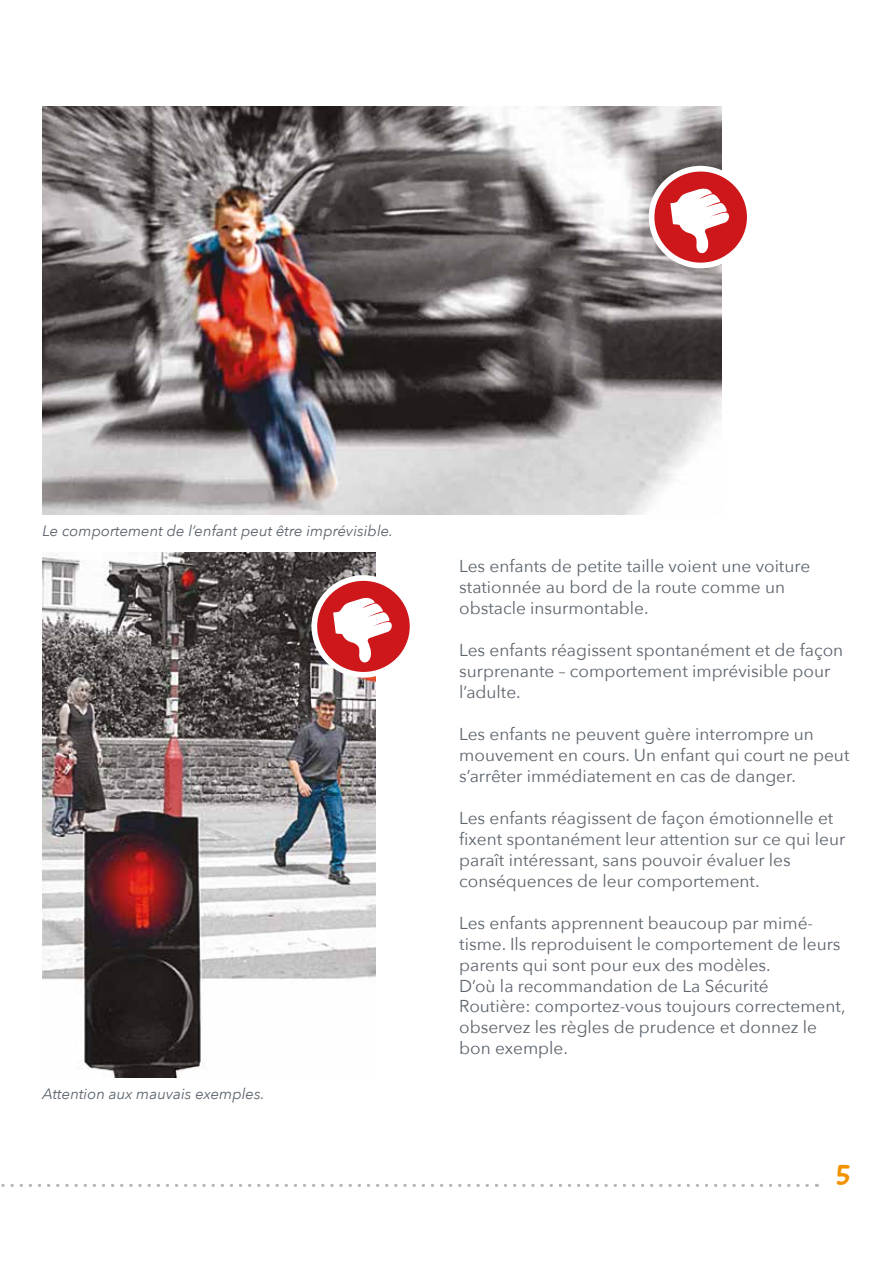
<style>
.page{position:relative;width:893px;height:1263px;background:#fff}
.page>*{position:absolute;margin:0;border:0;box-sizing:border-box;transform-origin:0 0}
.t1{font:30px "Good Dog New";color:#f39200}
.t2{font:17.25px/21px "Avenir Next";color:#5c646d}
.t3{font:italic 15px "Avenir Next";color:#5c646d}
</style>
<div class="page">
<svg style="left:1px;top:1184px;width:816px;height:3px"></svg>
<img style="left:43px;top:553px;width:333px;height:525px">
<img style="left:43px;top:106px;width:678px;height:408px">
<svg style="left:314px;top:578px;width:99px;height:97px;background:#d53f42"></svg>
<div style="left:311px;top:575px;width:104px;height:103px;border:6px solid #fff;border-radius:50%"></div>
<svg style="left:333px;top:596px;width:60px;height:68px"></svg>
<svg style="left:651px;top:169px;width:99px;height:96px;background:#d53c3f"></svg>
<div style="left:649px;top:166px;width:104px;height:102px;border:6px solid #fff;border-radius:50%"></div>
<svg style="left:670px;top:186px;width:60px;height:69px"></svg>
<p class="t3" style="left:43px;top:518px;width:352px">Le comportement de l’enfant peut être imprévisible.</p>
<p class="t3" style="left:43px;top:1081px;width:224px">Attention aux mauvais exemples.</p>
<p class="t2" style="left:459px;top:554px;width:352px">Les enfants de petite taille voient une voiture stationnée au bord de la route comme un obstacle insurmontable.</p>
<p class="t2" style="left:459px;top:638px;width:386px">Les enfants réagissent spontanément et de façon surprenante – comportement imprévisible pour l’adulte.</p>
<p class="t2" style="left:459px;top:722px;width:392px">Les enfants ne peuvent guère interrompre un mouvement en cours. Un enfant qui court ne peut s’arrêter immédiatement en cas de danger.</p>
<p class="t2" style="left:459px;top:806px;width:388px">Les enfants réagissent de façon émotionnelle et fixent spontanément leur attention sur ce qui leur paraît intéressant, sans pouvoir évaluer les conséquences de leur comportement.</p>
<p class="t2" style="left:459px;top:911px;width:388px">Les enfants apprennent beaucoup par mimé&shy;tisme. Ils reproduisent le comportement de leurs parents qui sont pour eux des modèles.<br>D’où la recommandation de La Sécurité<br>Routière: comportez-vous toujours correctement, observez les règles de prudence et donnez le bon exemple.</p>
<h1 class="t1" style="left:836px;top:1155px;width:16px">5</h1>
</div>
